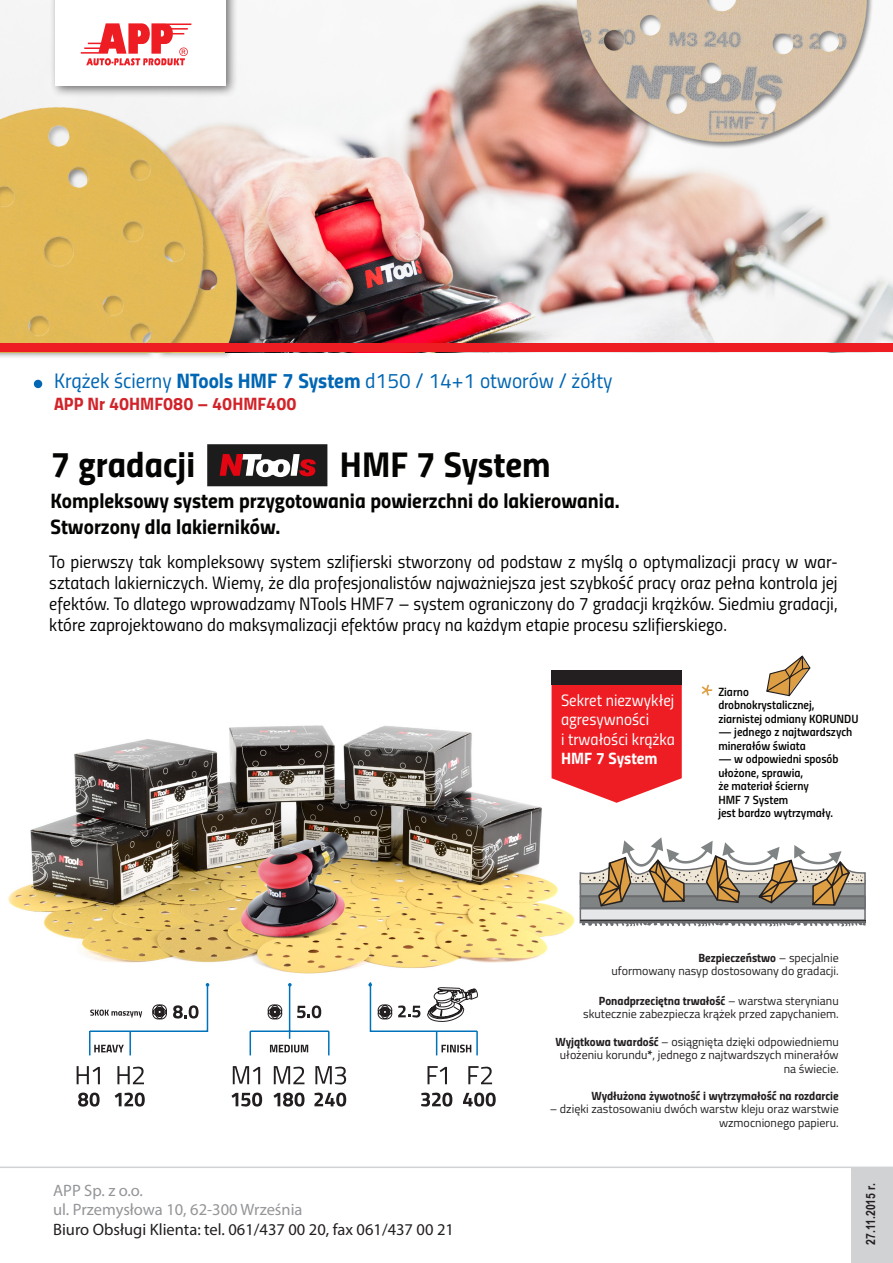
<style>
.page{position:relative;width:893px;height:1263px;background:#fff}
.page>*{position:absolute;margin:0;border:0;box-sizing:border-box;transform-origin:0 0}
.t1{font:36px "Titillium Bold Upright";color:#040503}
.t2{font:21px "Titillium Bold Upright";color:#040503}
.t3{font:21px "Titillium Regular Upright";color:#0166b3}
.t4{font:18px/21px "Titillium Regular Upright";color:#040503;text-align:justify}
.t5{font:18px "Titillium Bold Upright";color:#d1232a}
.t6{font:16.5px/19.5px "Titillium Regular Upright";color:#fff}
.t7{font:16.5px "Myriad Pro";color:#231f20}
.t8{font:16.5px "Myriad Pro";color:#939598}
.t9{font:700 12.75px "Arial Narrow";color:#231f20}
.t10{font:12px/13.5px "Titillium";color:#231f20;text-align:right}
.t11{font:12px/13.5px "Titillium Semibold Upright";color:#040503}
.t12{font:12px "Titillium Bold Upright";color:#231f20}
.s1{font-family:"Titillium Bold Upright"}
</style>
<div class="page">
<img style="left:8px;top:670px;width:572px;height:304px">
<img style="left:0;top:0;width:893px;height:344px">
<div style="left:34px;top:380px;width:8px;height:8px;background:#0166b3;border-radius:50%"></div>
<hr style="left:0;top:1166px;width:893px;height:2px;background:#d1d2d4">
<div style="left:851px;top:1167px;width:42px;height:96px;background:#d1d2d4"></div>
<div style="left:49px;top:0;width:189px;height:98px;background:#231f20;opacity:.63"></div>
<div style="left:55px;top:0;width:170px;height:86px;background:#fff"></div>
<svg style="left:81px;top:23px;width:110px;height:31px"></svg>
<div style="left:207px;top:444px;width:120px;height:42px;background:#1c1c1c;border:2px solid #1c1c1c"></div>
<svg style="left:220px;top:454px;width:96px;height:23px"></svg>
<div style="left:580px;top:908px;width:285px;height:12px;background:#e6e7e9"></div>
<div style="left:580px;top:908px;width:286px;height:13px;border:2px solid #6c6d70"></div>
<div style="left:580px;top:896px;width:286px;height:13px;border:2px solid #6c6d70"></div>
<svg style="left:579px;top:837px;width:287px;height:71px"></svg>
<hr style="left:580px;top:920px;width:285px;height:3px;background:#231f20">
<svg style="left:580px;top:921px;width:286px;height:6px"></svg>
<svg style="left:766px;top:655px;width:45px;height:42px"></svg>
<svg style="left:702px;top:685px;width:10px;height:11px"></svg>
<div style="left:0;top:149px;width:243px;height:210px;background:#231f20;opacity:.28"></div>
<img style="left:216px;top:93px;width:69px;height:251px">
<img style="left:0;top:54px;width:216px;height:290px">
<div style="left:0;top:344px;width:893px;height:8px;background:#ee1d23"></div>
<svg style="left:77px;top:1066px;width:23px;height:18px"></svg>
<svg style="left:117px;top:1066px;width:27px;height:18px"></svg>
<svg style="left:233px;top:1066px;width:27px;height:18px"></svg>
<svg style="left:274px;top:1066px;width:30px;height:18px"></svg>
<svg style="left:315px;top:1066px;width:31px;height:18px"></svg>
<svg style="left:78px;top:1092px;width:22px;height:14px"></svg>
<svg style="left:115px;top:1092px;width:30px;height:14px"></svg>
<svg style="left:427px;top:1066px;width:20px;height:18px"></svg>
<svg style="left:468px;top:1066px;width:24px;height:18px"></svg>
<svg style="left:421px;top:1092px;width:31px;height:14px"></svg>
<svg style="left:463px;top:1092px;width:33px;height:14px"></svg>
<svg style="left:231px;top:1092px;width:31px;height:14px"></svg>
<svg style="left:273px;top:1092px;width:31px;height:14px"></svg>
<svg style="left:314px;top:1092px;width:32px;height:14px"></svg>
<svg style="left:89px;top:982px;width:389px;height:74px"></svg>
<img style="left:553px;top:0;width:334px;height:154px">
<svg style="left:552px;top:685px;width:130px;height:118px;background:#ef353a"></svg>
<div style="left:552px;top:670px;width:130px;height:15px;background:#231f20"></div>
<p class="t3" style="left:54px;top:365px;width:560px">Krążek ścierny <span class="s1">NTools HMF 7 System</span> d150 / 14+1 otworów / żółty</p>
<p class="t5" style="left:54px;top:390px;width:244px">APP Nr 40HMF080 – 40HMF400</p>
<p class="t1" style="left:51px;top:437px;width:501px">7 gradacji NTools HMF 7 System</p>
<p class="t2" style="left:51px;top:484px;width:571px">Kompleksowy system przygotowania powierzchni do lakierowania.</p>
<p class="t2" style="left:51px;top:510px;width:231px">Stworzony dla lakierników.</p>
<p class="t4" style="left:49px;top:550px;width:790px">To pierwszy tak kompleksowy system szlifierski stworzony od podstaw z myślą o optymalizacji pracy w war&shy;sztatach lakierniczych. Wiemy, że dla profesjonalistów najważniejsza jest szybkość pracy oraz pełna kontrola jej efektów. To dlatego wprowadzamy NTools HMF7 – system ograniczony do 7 gradacji krążków. Siedmiu gradacji, które zaprojektowano do maksymalizacji efektów pracy na każdym etapie procesu szlifierskiego.</p>
<p class="t6" style="left:561px;top:689px;width:115px">Sekret niezwykłej</p>
<p class="t6" style="left:561px;top:709px;width:115px">agresywności<br>i trwałości krążka<br><span class="s1">HMF 7 System</span></p>
<p class="t11" style="left:718px;top:684px;width:142px">Ziarno<br>drobnokrystalicznej, ziarnistej odmiany KORUNDU</p>
<p class="t11" style="left:718px;top:724px;width:135px">— jednego z najtwardszych minerałów świata</p>
<p class="t11" style="left:718px;top:751px;width:122px">— w odpowiedni sposób ułożone, sprawia,<br>że materiał ścierny<br>HMF 7 System<br>jest bardzo wytrzymały.</p>
<p class="t8" style="left:53px;top:1180px;width:91px">APP Sp. z o.o.</p>
<p class="t8" style="left:53px;top:1200px;width:251px">ul. Przemysłowa 10, 62-300 Września</p>
<p class="t7" style="left:53px;top:1219px;width:402px">Biuro Obsługi Klienta: tel. 061/437 00 20, fax 061/437 00 21</p>
<p class="t10" style="left:611px;top:950px;width:229px"><span class="s1">Bezpieczeństwo</span> – specjalnie<br>uformowany nasyp dostosowany do gradacji.</p>
<p class="t10" style="left:583px;top:993px;width:257px"><span class="s1">Ponadprzeciętna trwałość</span> – warstwa sterynianu skutecznie zabezpiecza krążek przed zapychaniem.</p>
<p class="t10" style="left:555px;top:1034px;width:285px"><span class="s1">Wyjątkowa twardość</span> – osiągnięta dzięki odpowiedniemu ułożeniu korundu<span class="s1">*</span>, jednego z najtwardszych minerałów na świecie.</p>
<p class="t12" style="left:591px;top:1086px;width:249px">Wydłużona żywotność i wytrzymałość na rozdarcie</p>
<p class="t10" style="left:550px;top:1102px;width:290px">– dzięki zastosowaniu dwóch warstw kleju oraz warstwie wzmocnionego papieru.</p>
<p class="t9" style="left:861px;top:1244px;width:63px;rotate:-90deg">27.11.2015 r.</p>
</div>
